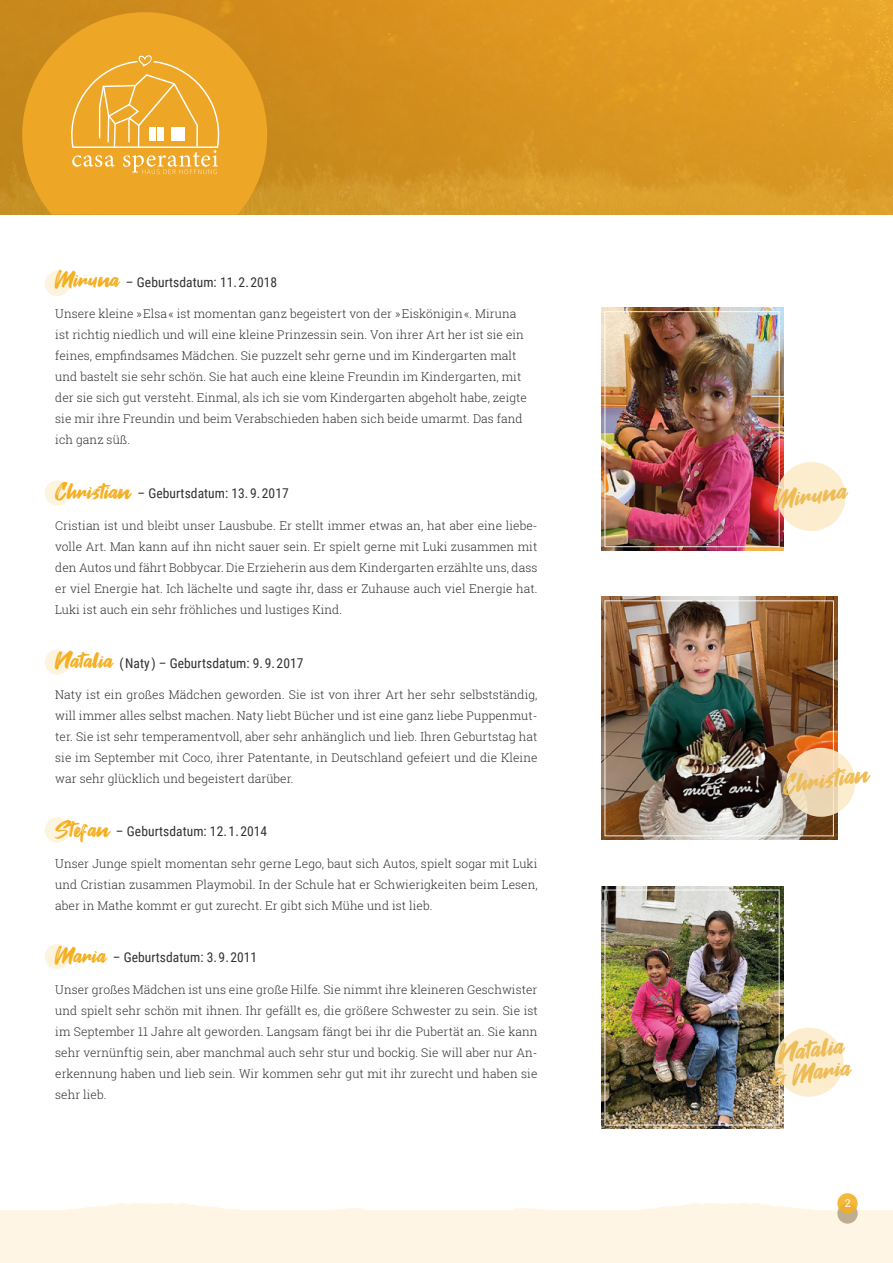
<style>
.page{position:relative;width:893px;height:1263px;background:#fff}
.page>*{position:absolute;margin:0;border:0;box-sizing:border-box;transform-origin:0 0}
.t1{font:25.5px/22.5px "Fontjek";color:#edbc56;text-align:center}
.t2{font:13.5px "Roboto Condensed";letter-spacing:.005em;color:#313131}
.t3{font:300 12px/21px "Roboto Slab";letter-spacing:.005em;color:#313131;text-align:justify}
.t4{font:10.95px "Roboto Slab";color:#fff}
.s1{font-family:"Fontjek";font-size:22.5px;color:#f4af23}
</style>
<div class="page">
<svg style="left:67px;top:1203px;width:791px;height:7px"></svg>
<div style="left:0;top:1210px;width:893px;height:53px;background:#fef5e4"></div>
<div style="left:45px;top:817px;width:25px;height:26px;background:#fdf4e0;border-radius:50%"></div>
<div style="left:45px;top:649px;width:25px;height:26px;background:#fdf4e0;border-radius:50%"></div>
<div style="left:45px;top:271px;width:25px;height:25px;background:#fdf4e0;border-radius:50%"></div>
<div style="left:0;top:0;width:893px;height:215px;background:linear-gradient(to right,#c8861a,#e3a027)"></div>
<svg style="left:22px;top:12px;width:245px;height:203px;background:#e49f23"></svg>
<svg style="left:837px;top:1203px;width:21px;height:21px"></svg>
<svg style="left:837px;top:1193px;width:21px;height:20px"></svg>
<svg style="left:71px;top:55px;width:148px;height:119px;background:#efb143"></svg>
<img style="left:601px;top:886px;width:182px;height:243px">
<div style="left:604px;top:889px;width:176px;height:236px;border:1px solid #fff"></div>
<div style="left:775px;top:1028px;width:69px;height:69px;background:#fcebc8;border-radius:50%"></div>
<img style="left:601px;top:597px;width:237px;height:243px">
<div style="left:604px;top:600px;width:230px;height:236px;border:1px solid #fff"></div>
<svg style="left:786px;top:748px;width:69px;height:69px;background:#f1dbb8"></svg>
<img style="left:601px;top:308px;width:182px;height:243px">
<div style="left:604px;top:311px;width:176px;height:236px;border:1px solid #fff"></div>
<div style="left:777px;top:462px;width:69px;height:69px;background:#fcebc8;border-radius:50%"></div>
<p class="t2" style="left:55px;top:274px;width:224px"><span class="s1">Miruna</span> – Geburtsdatum: 11.2.2018</p>
<p class="t3" style="left:55px;top:303px;width:473px;text-align:left">Unsere kleine » Elsa« ist momentan ganz begeistert von der »Eiskönigin «. Miruna ist richtig niedlich und will eine kleine Prinzessin sein. Von ihrer Art her ist sie ein feines, empfindsames Mädchen. Sie puzzelt sehr gerne und im Kindergarten malt und bastelt sie sehr schön. Sie hat auch eine kleine Freundin im Kindergarten, mit der sie sich gut versteht. Einmal, als ich sie vom Kindergarten abgeholt habe, zeigte sie mir ihre Freundin und beim Verabschieden haben sich beide umarmt. Das fand ich ganz süß.</p>
<p class="t2" style="left:55px;top:486px;width:235px"><span class="s1">Christian</span> – Geburtsdatum: 13.9.2017</p>
<p class="t3" style="left:55px;top:515px;width:484px">Cristian ist und bleibt unser Lausbube. Er stellt immer etwas an, hat aber eine liebe&shy;volle Art. Man kann auf ihn nicht sauer sein. Er spielt gerne mit Luki zusammen mit den Autos und fährt Bobbycar. Die Erzieherin aus dem Kindergarten erzählte uns, dass er viel Energie hat. Ich lächelte und sagte ihr, dass er Zuhause auch viel Energie hat.<br>Luki ist auch ein sehr fröhliches und lustiges Kind.</p>
<p class="t2" style="left:55px;top:655px;width:250px"><span class="s1">Natalia</span> ( Naty ) – Geburtsdatum: 9.9.2017</p>
<p class="t3" style="left:55px;top:684px;width:484px">Naty ist ein großes Mädchen geworden. Sie ist von ihrer Art her sehr selbstständig, will immer alles selbst machen. Naty liebt Bücher und ist eine ganz liebe Puppenmut&shy;ter. Sie ist sehr temperamentvoll, aber sehr anhänglich und lieb. Ihren Geburtstag hat sie im September mit Coco, ihrer Patentante, in Deutschland gefeiert und die Kleine war sehr glücklich und begeistert darüber.</p>
<p class="t2" style="left:55px;top:823px;width:214px"><span class="s1">Stefan</span> – Geburtsdatum: 12.1.2014</p>
<p class="t3" style="left:55px;top:852px;width:484px">Unser Junge spielt momentan sehr gerne Lego, baut sich Autos, spielt sogar mit Luki und Cristian zusammen Playmobil. In der Schule hat er Schwierigkeiten beim Lesen, aber in Mathe kommt er gut zurecht. Er gibt sich Mühe und ist lieb.</p>
<p class="t2" style="left:55px;top:949px;width:204px"><span class="s1">Maria</span> – Geburtsdatum: 3.9.2011</p>
<p class="t3" style="left:55px;top:978px;width:484px">Unser großes Mädchen ist uns eine große Hilfe. Sie nimmt ihre kleineren Geschwister und spielt sehr schön mit ihnen. Ihr gefällt es, die größere Schwester zu sein. Sie ist im September 11 Jahre alt geworden. Langsam fängt bei ihr die Pubertät an. Sie kann sehr vernünftig sein, aber manchmal auch sehr stur und bockig. Sie will aber nur An&shy;erkennung haben und lieb sein. Wir kommen sehr gut mit ihr zurecht und haben sie sehr lieb.</p>
<h1 class="t1" style="left:771px;top:489px;width:75px;rotate:-8deg">Miruna</h1>
<h1 class="t1" style="left:780px;top:774px;width:89px;rotate:-8deg">Christian</h1>
<h1 class="t1" style="left:766px;top:1045px;width:81px;rotate:-8deg">Natalia &amp; Maria</h1>
<p class="t4" style="left:845px;top:1196px;width:8px">2</p>
</div>
